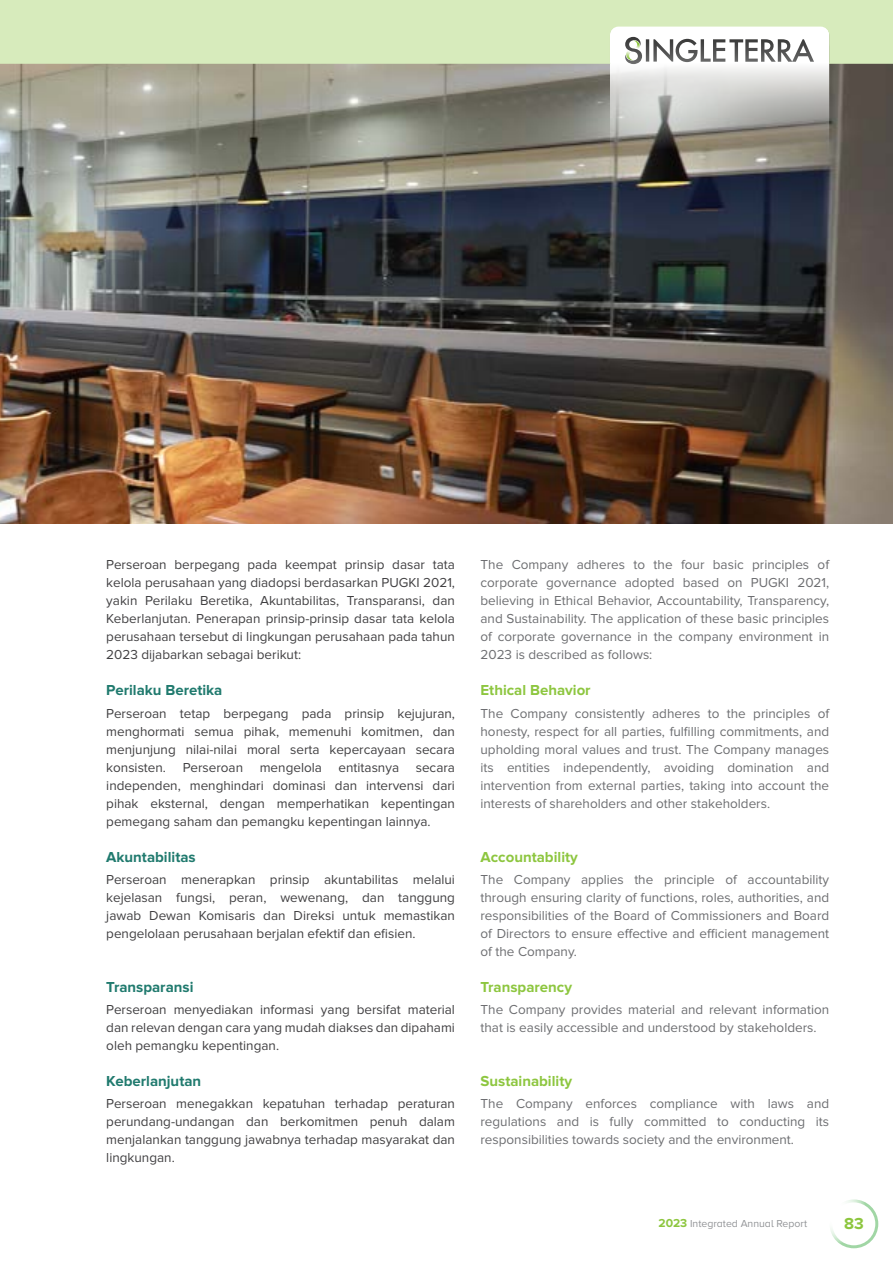
<style>
.page{position:relative;width:893px;height:1263px;background:#fff}
.page>*{position:absolute;margin:0;border:0;box-sizing:border-box;transform-origin:0 0}
.t1{font:700 16.5px "Proxima Nova A";color:#8dc63f}
.t2{font:700 15px "Proxima Nova";color:#8dc63f}
.t3{font:700 15px "Proxima Nova";color:#207a6e}
.t4{font:13.5px/18px "Proxima Nova";color:#414042;text-align:justify}
.t5{font:13.5px/18px "Proxima Nova";color:#6d6e71;text-align:justify}
.t6{font:10.5px "Proxima Nova A";color:#939598}
.s1{font-weight:700;font-size:12px;color:#8dc63f}
</style>
<div class="page">
<img style="left:0;top:64px;width:893px;height:459px">
<svg style="left:610px;top:26px;width:219px;height:147px;background:#b0aea8"></svg>
<div style="left:829px;top:1199px;width:49px;height:49px;border:3px solid #41ad49;border-radius:50%"></div>
<svg style="left:0;top:0;width:893px;height:64px;background:#d7e8c0"></svg>
<p class="t4" style="left:106px;top:556px;width:350px">Perseroan berpegang pada keempat prinsip dasar tata kelola perusahaan yang diadopsi berdasarkan PUGKI 2021, yakin Perilaku Beretika, Akuntabilitas, Transparansi, dan Keberlanjutan. Penerapan prinsip-prinsip dasar tata kelola perusahaan tersebut di lingkungan perusahaan pada tahun 2023 dijabarkan sebagai berikut:</p>
<p class="t3" style="left:106px;top:682px;width:118px">Perilaku Beretika</p>
<p class="t4" style="left:106px;top:704px;width:350px">Perseroan tetap berpegang pada prinsip kejujuran, menghormati semua pihak, memenuhi komitmen, dan menjunjung nilai-nilai moral serta kepercayaan secara konsisten. Perseroan mengelola entitasnya secara independen, menghindari dominasi dan intervensi dari pihak eksternal, dengan memperhatikan kepentingan pemegang saham dan pemangku kepentingan lainnya.</p>
<p class="t3" style="left:106px;top:848px;width:91px">Akuntabilitas</p>
<p class="t4" style="left:106px;top:871px;width:350px">Perseroan menerapkan prinsip akuntabilitas melalui kejelasan fungsi, peran, wewenang, dan tanggung jawab Dewan Komisaris dan Direksi untuk memastikan pengelolaan perusahaan berjalan efektif dan efisien.</p>
<p class="t3" style="left:106px;top:978px;width:89px">Transparansi</p>
<p class="t4" style="left:106px;top:1001px;width:350px">Perseroan menyediakan informasi yang bersifat material dan relevan dengan cara yang mudah diakses dan dipahami oleh pemangku kepentingan.</p>
<p class="t3" style="left:106px;top:1073px;width:96px">Keberlanjutan</p>
<p class="t4" style="left:106px;top:1095px;width:350px">Perseroan menegakkan kepatuhan terhadap peraturan perundang-undangan dan berkomitmen penuh dalam menjalankan tanggung jawabnya terhadap masyarakat dan lingkungan.</p>
<p class="t5" style="left:480px;top:556px;width:350px">The Company adheres to the four basic principles of corporate governance adopted based on PUGKI 2021, believing in Ethical Behavior, Accountability, Transparency, and Sustainability. The application of these basic principles of corporate governance in the company environment in 2023 is described as follows:</p>
<p class="t2" style="left:480px;top:682px;width:112px">Ethical Behavior</p>
<p class="t5" style="left:480px;top:704px;width:350px">The Company consistently adheres to the principles of honesty, respect for all parties, fulfilling commitments, and upholding moral values and trust. The Company manages its entities independently, avoiding domination and intervention from external parties, taking into account the interests of shareholders and other stakeholders.</p>
<p class="t2" style="left:480px;top:848px;width:99px">Accountability</p>
<p class="t5" style="left:480px;top:871px;width:350px">The Company applies the principle of accountability through ensuring clarity of functions, roles, authorities, and responsibilities of the Board of Commissioners and Board of Directors to ensure effective and efficient management of the Company.</p>
<p class="t2" style="left:480px;top:978px;width:93px">Transparency</p>
<p class="t5" style="left:480px;top:1001px;width:350px">The Company provides material and relevant information that is easily accessible and understood by stakeholders.</p>
<p class="t2" style="left:480px;top:1073px;width:93px">Sustainability</p>
<p class="t5" style="left:480px;top:1095px;width:350px">The Company enforces compliance with laws and regulations and is fully committed to conducting its responsibilities towards society and the environment.</p>
<p class="t6" style="left:658px;top:1217px;width:150px"><span class="s1">2023</span> Integrated Annual Report</p>
<p class="t1" style="left:844px;top:1214px;width:21px">83</p>
</div>
